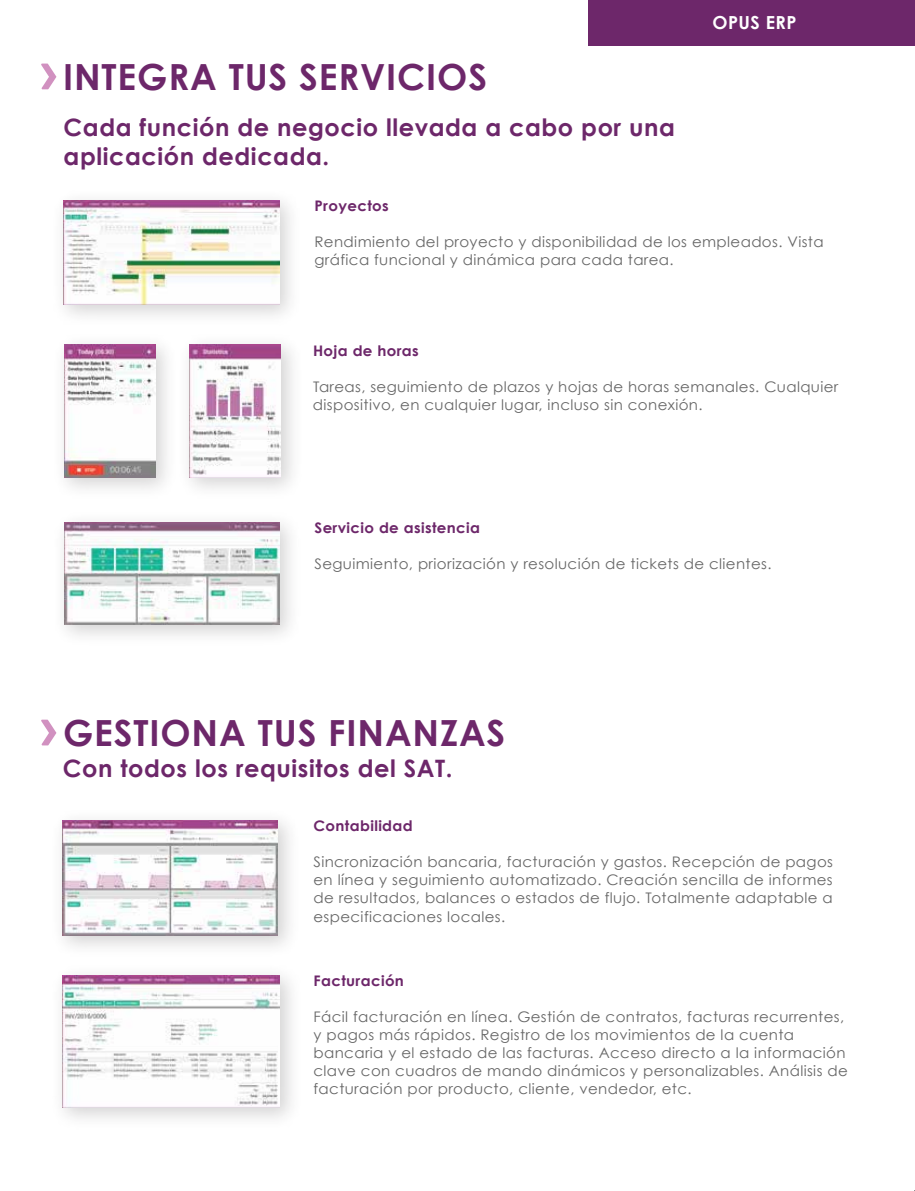
<style>
.page{position:relative;width:915px;height:1191px;background:#fff}
.page>*{position:absolute;margin:0;border:0;box-sizing:border-box;transform-origin:0 0}
.t1{font:700 36px "Century Gothic";letter-spacing:.025em;color:#6d276a}
.t2{font:700 24px/28.8px "Century Gothic";letter-spacing:.025em;color:#6d276a}
.t3{font:700 18px "Century Gothic";letter-spacing:.025em;color:#fff}
.t4{font:14.55px/18px "Century Gothic";letter-spacing:.025em;color:#676767}
.t5{font:700 14.55px "Century Gothic";letter-spacing:.025em;color:#6d276a}
</style>
<div class="page">
<img style="left:62px;top:199px;width:229px;height:117px">
<img style="left:64px;top:200px;width:215px;height:104px">
<img style="left:63px;top:344px;width:104px;height:145px">
<img style="left:64px;top:344px;width:91px;height:133px">
<img style="left:188px;top:344px;width:105px;height:145px">
<img style="left:189px;top:344px;width:91px;height:133px">
<img style="left:63px;top:522px;width:228px;height:114px">
<img style="left:65px;top:522px;width:214px;height:102px">
<svg style="left:41px;top:64px;width:15px;height:25px"></svg>
<img style="left:62px;top:820px;width:216px;height:115px">
<img style="left:62px;top:975px;width:218px;height:132px">
<svg style="left:41px;top:719px;width:15px;height:26px"></svg>
<div style="left:588px;top:0;width:326px;height:45px;background:#6d276a"></div>
<h1 class="t1" style="left:63px;top:54px;width:425px">INTEGRA TUS SERVICIOS</h1>
<h2 class="t2" style="left:64px;top:113px;width:612px">Cada función de negocio llevada a cabo por una aplicación dedicada.</h2>
<p class="t3" style="left:712px;top:10px;width:86px">OPUS ERP</p>
<p class="t5" style="left:314px;top:196px;width:76px">Proyectos</p>
<p class="t4" style="left:314px;top:232px;width:510px">Rendimiento del proyecto y disponibilidad de los empleados. Vista gráfica funcional y dinámica para cada tarea.</p>
<p class="t5" style="left:313px;top:341px;width:107px">Hoja de horas</p>
<p class="t4" style="left:313px;top:377px;width:527px">Tareas, seguimiento de plazos y hojas de horas semanales. Cualquier dispositivo, en cualquier lugar, incluso sin conexión.</p>
<p class="t5" style="left:314px;top:518px;width:167px">Servicio de asistencia</p>
<p class="t4" style="left:314px;top:554px;width:458px">Seguimiento, priorización y resolución de tickets de clientes.</p>
<h1 class="t1" style="left:63px;top:710px;width:443px">GESTIONA TUS FINANZAS</h1>
<h2 class="t2" style="left:63px;top:752px;width:391px">Con todos los requisitos del SAT.</h2>
<p class="t5" style="left:313px;top:816px;width:101px">Contabilidad</p>
<p class="t4" style="left:313px;top:852px;width:521px;text-align:justify">Sincronización bancaria, facturación y gastos. Recepción de pagos en línea y seguimiento automatizado. Creación sencilla de informes de resultados, balances o estados de flujo. Totalmente adaptable a especificaciones locales.</p>
<p class="t5" style="left:313px;top:971px;width:92px">Facturación</p>
<p class="t4" style="left:313px;top:1007px;width:535px">Fácil facturación en línea. Gestión de contratos, facturas recurrentes, y pagos más rápidos. Registro de los movimientos de la cuenta bancaria y el estado de las facturas. Acceso directo a la información clave con cuadros de mando dinámicos y personalizables. Análisis de facturación por producto, cliente, vendedor, etc.</p>
</div>
